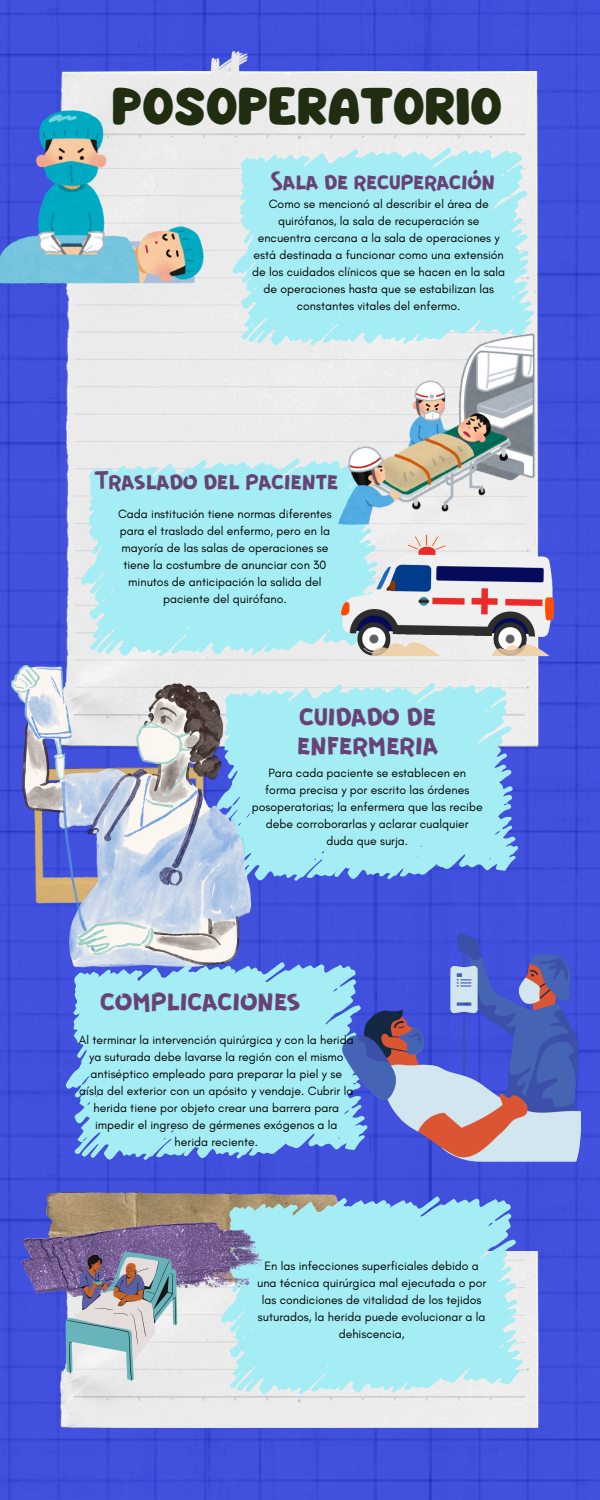
<style>
.page{position:relative;width:600px;height:1500px;background:#fff}
.page>*{position:absolute;margin:0;border:0;box-sizing:border-box;transform-origin:0 0}
.t1{font:45.4px "Mango";color:#202d10}
.t2{font:33px/29.2px "GUERRILLA";letter-spacing:-.035em;color:#684176}
.t3{font:28px "GUERRILLA";letter-spacing:-.035em;color:#684176}
.t4{font:27px "GUERRILLA";letter-spacing:-.035em;color:#684176}
.t5{font:12.3px/16.9px "Glacial Indifference";color:#000;text-align:center}
</style>
<div class="page">
<img style="left:0;top:0;width:600px;height:1500px">
<img style="left:60px;top:72px;width:478px;height:675px">
<img style="left:60px;top:1252px;width:478px;height:176px">
<img style="left:198px;top:52px;width:54px;height:63px">
<svg style="left:232px;top:149px;width:106px;height:197px;background:#b2ecf2"></svg>
<svg style="left:325px;top:147px;width:209px;height:197px;background:#acecf3"></svg>
<svg style="left:81px;top:460px;width:209px;height:196px;background:#b2ecf2"></svg>
<svg style="left:174px;top:458px;width:209px;height:197px;background:#aaecf3"></svg>
<svg style="left:251px;top:684px;width:174px;height:197px;background:#a3e5f2"></svg>
<svg style="left:309px;top:683px;width:209px;height:196px;background:#a1e1f1"></svg>
<svg style="left:66px;top:967px;width:209px;height:193px;background:#92d0ef"></svg>
<svg style="left:159px;top:962px;width:182px;height:197px;background:#9ee2f2"></svg>
<img style="left:46px;top:1192px;width:309px;height:30px">
<svg style="left:221px;top:1198px;width:209px;height:196px;background:#ade6e9"></svg>
<svg style="left:314px;top:1196px;width:209px;height:197px;background:#a5e4f1"></svg>
<img style="left:22px;top:1222px;width:245px;height:75px">
<img style="left:0;top:111px;width:204px;height:172px">
<img style="left:341px;top:535px;width:212px;height:121px">
<img style="left:338px;top:334px;width:196px;height:190px">
<svg style="left:11px;top:665px;width:240px;height:302px;background:#a7b1d4"></svg>
<img style="left:341px;top:933px;width:240px;height:228px">
<svg style="left:66px;top:1252px;width:111px;height:129px;background:#abb4bd"></svg>
<p class="t1" style="left:112px;top:87px;width:392px">POSOPERATORIO</p>
<p class="t4" style="left:271px;top:163px;width:227px">Sala de recuperación</p>
<h3 class="t5" style="left:252px;top:195px;width:255px">Como se mencionó al describir el área de quirófanos, la sala de recuperación se encuentra cercana a la sala de operaciones y está destinada a funcionar como una extensión de los cuidados clínicos que se hacen en la sala de operaciones hasta que se estabilizan las constantes vitales del enfermo.</h3>
<p class="t3" style="left:94px;top:463px;width:246px">Traslado del paciente</p>
<p class="t5" style="left:118px;top:506px;width:215px">Cada institución tiene normas diferentes para el traslado del enfermo, pero en la mayoría de las salas de operaciones se tiene la costumbre de anunciar con 30 minutos de anticipación la salida del paciente del quirófano.</p>
<p class="t2" style="left:296px;top:699px;width:144px">cuidado de enfermeria</p>
<p class="t5" style="left:252px;top:765px;width:232px">Para cada paciente se establecen en forma precisa y por escrito las órdenes posoperatorias; la enfermera que las recibe debe corroborarlas y aclarar cualquier duda que surja.</p>
<p class="t2" style="left:100px;top:983px;width:202px">complicaciones</p>
<h1 class="t5" style="left:79px;top:1031px;width:276px">Al terminar la intervención quirúrgica y con la herida ya suturada debe lavarse la región con el mismo antiséptico empleado para preparar la piel y se aísla del exterior con un apósito y vendaje. Cubrir la herida tiene por objeto crear una barrera para impedir el ingreso de gérmenes exógenos a la herida reciente.</h1>
<p class="t5" style="left:257px;top:1258px;width:231px">En las infecciones superficiales debido a una técnica quirúrgica mal ejecutada o por las condiciones de vitalidad de los tejidos suturados, la herida puede evolucionar a la</p>
<p class="t5" style="left:339px;top:1325px;width:67px">dehiscencia,</p>
</div>
